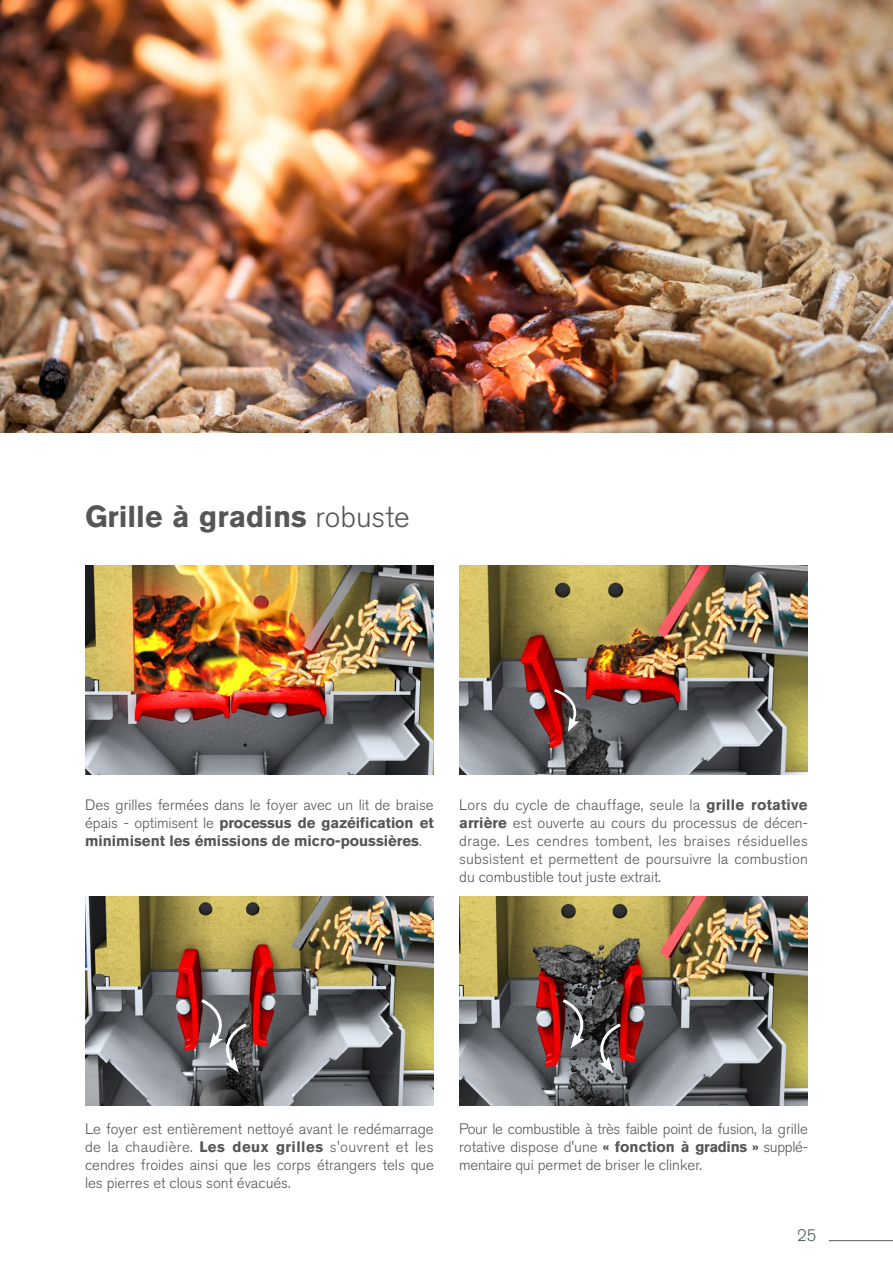
<style>
.page{position:relative;width:893px;height:1263px;background:#fff}
.page>*{position:absolute;margin:0;border:0;box-sizing:border-box;transform-origin:0 0}
.t1{font:30px "Akzidenz Grotesk W1 G Bold";color:#565656}
.t2{font:16.5px "Akzidenz Grotesk W1 G Light";color:#4b565c}
.t3{font:15px/18px "Akzidenz Grotesk W1 G Light";color:#565656;text-align:justify}
.t4{font:15px/18px "Akzidenz Grotesk W1 G Bold";color:#565656}
.s1{font-family:"Akzidenz Grotesk W1 G Light"}
.s2{font-family:"Akzidenz Grotesk W1 G Bold"}
</style>
<div class="page">
<img style="left:85px;top:565px;width:349px;height:209px">
<img style="left:459px;top:565px;width:349px;height:209px">
<svg style="left:551px;top:687px;width:28px;height:45px"></svg>
<img style="left:85px;top:897px;width:349px;height:208px">
<svg style="left:198px;top:996px;width:52px;height:77px"></svg>
<img style="left:459px;top:897px;width:349px;height:208px">
<svg style="left:559px;top:996px;width:28px;height:52px"></svg>
<svg style="left:596px;top:1021px;width:28px;height:52px"></svg>
<hr style="left:829px;top:1240px;width:64px;height:1px;background:#565656">
<img style="left:0;top:0;width:893px;height:432px">
<h1 class="t1" style="left:85px;top:497px;width:326px">Grille à gradins <span class="s1">robuste</span></h1>
<p class="t3" style="left:85px;top:796px;width:350px">Des grilles fermées dans le foyer avec un lit de braise</p>
<p class="t4" style="left:85px;top:814px;width:350px"><span class="s1">épais - optimisent le</span> processus de gazéification et minimisent les émissions de micro-poussières<span class="s1">.</span></p>
<p class="t3" style="left:459px;top:796px;width:350px">Lors du cycle de chauffage, seule la <span class="s2">grille rotative arrière</span> est ouverte au cours du processus de décen&shy;drage. Les cendres tombent, les braises résiduelles subsistent et permettent de poursuivre la combustion du combustible tout juste extrait.</p>
<p class="t3" style="left:85px;top:1120px;width:350px">Le foyer est entièrement nettoyé avant le redémarrage de la chaudière. <span class="s2">Les deux grilles</span> s'ouvrent et les cendres froides ainsi que les corps étrangers tels que les pierres et clous sont évacués.</p>
<p class="t3" style="left:459px;top:1120px;width:350px">Pour le combustible à très faible point de fusion, la grille rotative dispose d'une <span class="s2">« fonction à gradins »</span> supplé&shy;mentaire qui permet de briser le clinker.</p>
<p class="t2" style="left:797px;top:1225px;width:21px">25</p>
</div>
